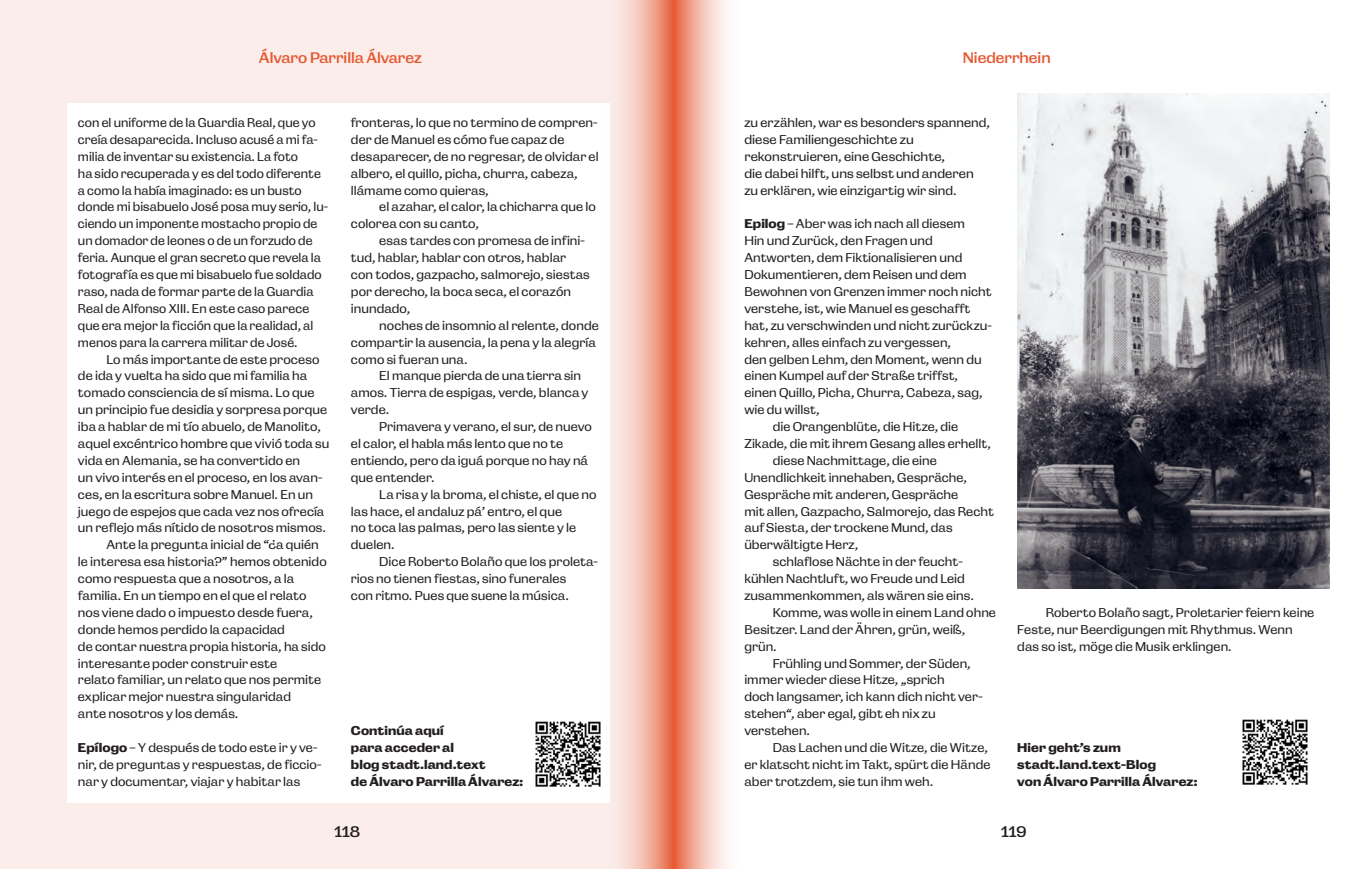
<style>
.page{position:relative;width:1347px;height:869px;background:#fff}
.page>*{position:absolute;margin:0;border:0;box-sizing:border-box;transform-origin:0 0}
.t1{font:500 15px "Gimlet Sans";color:#e65831}
.t2{font:500 15px "Gimlet Sans";color:#231f20}
.t3{font:12.5px/16.9px "Gimlet Sans";letter-spacing:.005em;color:#231f20}
.t4{font:700 12.5px/16.9px "Gimlet Sans";letter-spacing:.01em;color:#231f20}
.s1{font-weight:700}
</style>
<div class="page">
<div style="left:0;top:0;width:673px;height:868px;background:#fbeeea"></div>
<div style="left:67px;top:103px;width:543px;height:699px;background:#fff"></div>
<svg style="left:673px;top:0;width:55px;height:868px"></svg>
<svg style="left:602px;top:0;width:71px;height:868px"></svg>
<img style="left:1017px;top:93px;width:312px;height:495px">
<img style="left:535px;top:718px;width:69px;height:71px">
<img style="left:1242px;top:719px;width:66px;height:66px">
<p class="t1" style="left:259px;top:44px;width:164px">Álvaro Parrilla Álvarez</p>
<p class="t1" style="left:962px;top:44px;width:89px">Niederrhein</p>
<p class="t3" style="left:78px;top:112px;width:252px">con el uniforme de la Guardia Real, que yo creía desaparecida. Incluso acusé a mi fa&shy;milia de inventar su existencia. La foto<br>ha sido recuperada y es del todo diferente a como la había imaginado: es un busto donde mi bisabuelo José posa muy serio, lu&shy;ciendo un imponente mostacho propio de un domador de leones o de un forzudo de feria. Aunque el gran secreto que revela la fotografía es que mi bisabuelo fue soldado raso, nada de formar parte de la Guardia Real de Alfonso XIII. En este caso parece que era mejor la ficción que la realidad, al menos para la carrera militar de José.</p>
<p class="t3" style="left:106px;top:349px;width:215px">Lo más importante de este proceso</p>
<p class="t3" style="left:78px;top:366px;width:230px">de ida y vuelta ha sido que mi familia ha</p>
<p class="t3" style="left:78px;top:382px;width:238px">tomado consciencia de sí misma. Lo que</p>
<p class="t3" style="left:78px;top:399px;width:251px">un principio fue desidia y sorpresa porque</p>
<p class="t3" style="left:78px;top:416px;width:244px">iba a hablar de mi tío abuelo, de Manolito,</p>
<p class="t3" style="left:78px;top:433px;width:253px">aquel excéntrico hombre que vivió toda su</p>
<p class="t3" style="left:78px;top:450px;width:224px">vida en Alemania, se ha convertido en</p>
<p class="t3" style="left:78px;top:467px;width:246px">un vivo interés en el proceso, en los avan-</p>
<p class="t3" style="left:78px;top:484px;width:237px">ces, en la escritura sobre Manuel. En un</p>
<p class="t3" style="left:78px;top:501px;width:248px">juego de espejos que cada vez nos ofrecía</p>
<p class="t3" style="left:78px;top:517px;width:249px">un reflejo más nítido de nosotros mismos.</p>
<p class="t3" style="left:106px;top:534px;width:214px">Ante la pregunta inicial de “¿a quién</p>
<p class="t3" style="left:78px;top:551px;width:250px">le interesa esa historia?” hemos obtenido</p>
<p class="t3" style="left:78px;top:568px;width:218px">como respuesta que a nosotros, a la</p>
<p class="t3" style="left:78px;top:585px;width:230px">familia. En un tiempo en el que el relato</p>
<p class="t3" style="left:78px;top:602px;width:236px">nos viene dado o impuesto desde fuera,</p>
<p class="t3" style="left:78px;top:619px;width:208px">donde hemos perdido la capacidad</p>
<p class="t3" style="left:78px;top:636px;width:249px">de contar nuestra propia historia, ha sido</p>
<p class="t3" style="left:78px;top:652px;width:201px">interesante poder construir este</p>
<p class="t3" style="left:78px;top:669px;width:245px">relato familiar, un relato que nos permite</p>
<p class="t3" style="left:78px;top:686px;width:215px">explicar mejor nuestra singularidad</p>
<p class="t3" style="left:78px;top:703px;width:162px">ante nosotros y los demás.</p>
<p class="t3" style="left:78px;top:737px;width:245px"><span class="s1">Epílogo</span> – Y después de todo este ir y ve&shy;nir, de preguntas y respuestas, de ficcio&shy;nar y documentar, viajar y habitar las</p>
<p class="t3" style="left:351px;top:112px;width:249px">fronteras, lo que no termino de compren&shy;der de Manuel es cómo fue capaz de desaparecer, de no regresar, de olvidar el albero, el quillo, picha, churra, cabeza, llámame como quieras,</p>
<p class="t3" style="left:351px;top:197px;width:246px;text-indent:28px">el azahar, el calor, la chicharra que lo colorea con su canto,</p>
<p class="t3" style="left:351px;top:231px;width:240px;text-indent:28px">esas tardes con promesa de infini&shy;tud, hablar, hablar con otros, hablar con todos, gazpacho, salmorejo, siestas por derecho, la boca seca, el corazón inundado,</p>
<p class="t3" style="left:351px;top:315px;width:249px;text-indent:28px">noches de insomnio al relente, donde compartir la ausencia, la pena y la alegría como si fueran una.</p>
<p class="t3" style="left:351px;top:366px;width:239px;text-indent:28px">El manque pierda de una tierra sin amos. Tierra de espigas, verde, blanca y verde.</p>
<p class="t3" style="left:351px;top:416px;width:242px;text-indent:28px">Primavera y verano, el sur, de nuevo el calor, el habla más lento que no te entiendo, pero da iguá porque no hay ná que entender.</p>
<p class="t3" style="left:351px;top:484px;width:247px;text-indent:28px">La risa y la broma, el chiste, el que no las hace, el andaluz pá’ entro, el que<br>no toca las palmas, pero las siente y le duelen.</p>
<p class="t3" style="left:351px;top:551px;width:248px;text-indent:28px">Dice Roberto Bolaño que los proleta&shy;rios no tienen fiestas, sino funerales<br>con ritmo. Pues que suene la música.</p>
<p class="t4" style="left:351px;top:720px;width:174px">Continúa aquí<br>para acceder al<br>blog stadt.land.text<br>de Álvaro Parrilla Álvarez:</p>
<p class="t3" style="left:744px;top:112px;width:247px">zu erzählen, war es besonders spannend, diese Familiengeschichte zu rekonstruieren, eine Geschichte,<br>die dabei hilft, uns selbst und anderen zu erklären, wie einzigartig wir sind.</p>
<p class="t3" style="left:744px;top:214px;width:222px"><span class="s1">Epilog</span> – Aber was ich nach all diesem</p>
<p class="t3" style="left:744px;top:231px;width:190px">Hin und Zurück, den Fragen und</p>
<p class="t3" style="left:744px;top:247px;width:219px">Antworten, dem Fiktionalisieren und</p>
<p class="t3" style="left:744px;top:264px;width:224px">Dokumentieren, dem Reisen und dem</p>
<p class="t3" style="left:744px;top:281px;width:249px">Bewohnen von Grenzen immer noch nicht</p>
<p class="t3" style="left:744px;top:298px;width:227px">verstehe, ist, wie Manuel es geschafft</p>
<p class="t3" style="left:744px;top:315px;width:249px">hat, zu verschwinden und nicht zurückzu-</p>
<p class="t3" style="left:744px;top:332px;width:208px">kehren, alles einfach zu vergessen,</p>
<p class="t3" style="left:744px;top:349px;width:239px">den gelben Lehm, den Moment, wenn du</p>
<p class="t3" style="left:744px;top:366px;width:215px">einen Kumpel auf der Straße triffst,</p>
<p class="t3" style="left:744px;top:382px;width:240px">einen Quillo, Picha, Churra, Cabeza, sag,</p>
<p class="t3" style="left:744px;top:399px;width:77px">wie du willst,</p>
<p class="t3" style="left:772px;top:416px;width:187px">die Orangenblüte, die Hitze, die</p>
<p class="t3" style="left:744px;top:433px;width:248px">Zikade, die mit ihrem Gesang alles erhellt,</p>
<p class="t3" style="left:772px;top:450px;width:165px">diese Nachmittage, die eine</p>
<p class="t3" style="left:744px;top:467px;width:224px">Unendlichkeit innehaben, Gespräche,</p>
<p class="t3" style="left:744px;top:484px;width:215px">Gespräche mit anderen, Gespräche</p>
<p class="t3" style="left:744px;top:501px;width:251px">mit allen, Gazpacho, Salmorejo, das Recht</p>
<p class="t3" style="left:744px;top:517px;width:210px">auf Siesta, der trockene Mund, das</p>
<p class="t3" style="left:744px;top:534px;width:115px">überwältigte Herz,</p>
<p class="t3" style="left:772px;top:551px;width:191px">schlaflose Nächte in der feucht-</p>
<p class="t3" style="left:744px;top:568px;width:222px">kühlen Nachtluft, wo Freude und Leid</p>
<p class="t3" style="left:744px;top:585px;width:231px">zusammenkommen, als wären sie eins.</p>
<p class="t3" style="left:772px;top:602px;width:225px">Komme, was wolle in einem Land ohne</p>
<p class="t3" style="left:744px;top:619px;width:222px">Besitzer. Land der Ähren, grün, weiß,</p>
<p class="t3" style="left:744px;top:636px;width:34px">grün.</p>
<p class="t3" style="left:772px;top:652px;width:199px">Frühling und Sommer, der Süden,</p>
<p class="t3" style="left:744px;top:669px;width:202px">immer wieder diese Hitze, „sprich</p>
<p class="t3" style="left:744px;top:686px;width:240px">doch langsamer, ich kann dich nicht ver-</p>
<p class="t3" style="left:744px;top:703px;width:193px">stehen“, aber egal, gibt eh nix zu</p>
<p class="t3" style="left:744px;top:720px;width:67px">verstehen.</p>
<p class="t3" style="left:772px;top:737px;width:217px">Das Lachen und die Witze, die Witze,</p>
<p class="t3" style="left:744px;top:754px;width:248px">er klatscht nicht im Takt, spürt die Hände</p>
<p class="t3" style="left:744px;top:771px;width:190px">aber trotzdem, sie tun ihm weh.</p>
<p class="t3" style="left:1017px;top:602px;width:298px;text-indent:28px">Roberto Bolaño sagt, Proletarier feiern keine<br>Feste, nur Beerdigungen mit Rhythmus. Wenn das so ist, möge die Musik erklingen.</p>
<p class="t4" style="left:1017px;top:737px;width:182px">Hier geht’s zum stadt.land.text-Blog<br>von Álvaro Parrilla Álvarez:</p>
<p class="t2" style="left:334px;top:817px;width:27px">118</p>
<p class="t2" style="left:1001px;top:817px;width:27px">119</p>
</div>
